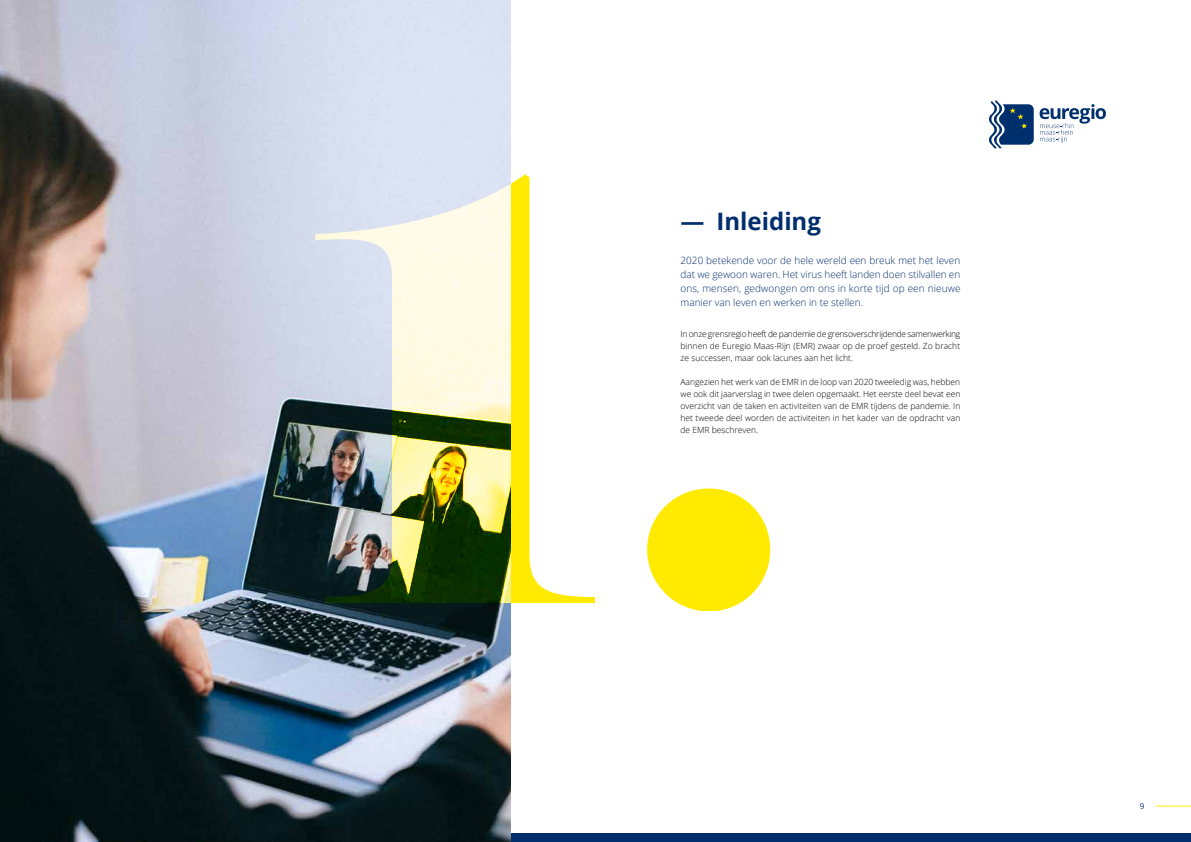
<style>
.page{position:relative;width:1191px;height:842px;background:#fff}
.page>*{position:absolute;margin:0;border:0;box-sizing:border-box;transform-origin:0 0}
.t1{font:800 600px "Encorpada Classic";color:#ffea00}
.t2{font:700 24px "Open Sans";color:#002e6d}
.t3{font:300 10px/14px "Open Sans";color:#002e6d;text-align:justify}
.t4{font:300 8.5px/12px "Open Sans";color:#000;text-align:justify}
.t5{font:8px "Open Sans";color:#002e6d}
</style>
<div class="page">
<hr style="left:1156px;top:806px;width:35px;height:1px;background:#ffea00">
<div style="left:0;top:833px;width:1191px;height:9px;background:#002e6d"></div>
<img style="left:0;top:0;width:510px;height:842px">
<svg style="left:989px;top:101px;width:44px;height:47px"></svg>
<svg style="left:1039px;top:104px;width:67px;height:39px"></svg>
<h1 class="t1" style="left:301px;top:-32px;width:504px">1.</h1>
<h2 class="t2" style="left:680px;top:204px;width:142px">― Inleiding</h2>
<p class="t3" style="left:680px;top:253px;width:281px">2020 betekende voor de hele wereld een breuk met het leven dat we gewoon waren. Het virus heeft landen doen stilvallen en ons, mensen, gedwongen om ons in korte tijd op een nieuwe manier van leven en werken in te stellen.</p>
<p class="t4" style="left:680px;top:328px;width:281px">In onze grensregio heeft de pandemie de grensoverschrijdende samenwerking binnen de Euregio Maas-Rijn (EMR) zwaar op de proef gesteld. Zo bracht ze successen, maar ook lacunes aan het licht.</p>
<p class="t4" style="left:680px;top:376px;width:281px">Aangezien het werk van de EMR in de loop van 2020 tweeledig was, hebben we ook dit jaarverslag in twee delen opgemaakt. Het eerste deel bevat een overzicht van de taken en activiteiten van de EMR tijdens de pandemie. In het tweede deel worden de activiteiten in het kader van de opdracht van de EMR beschreven.</p>
<p class="t5" style="left:1140px;top:800px;width:6px">9</p>
</div>
